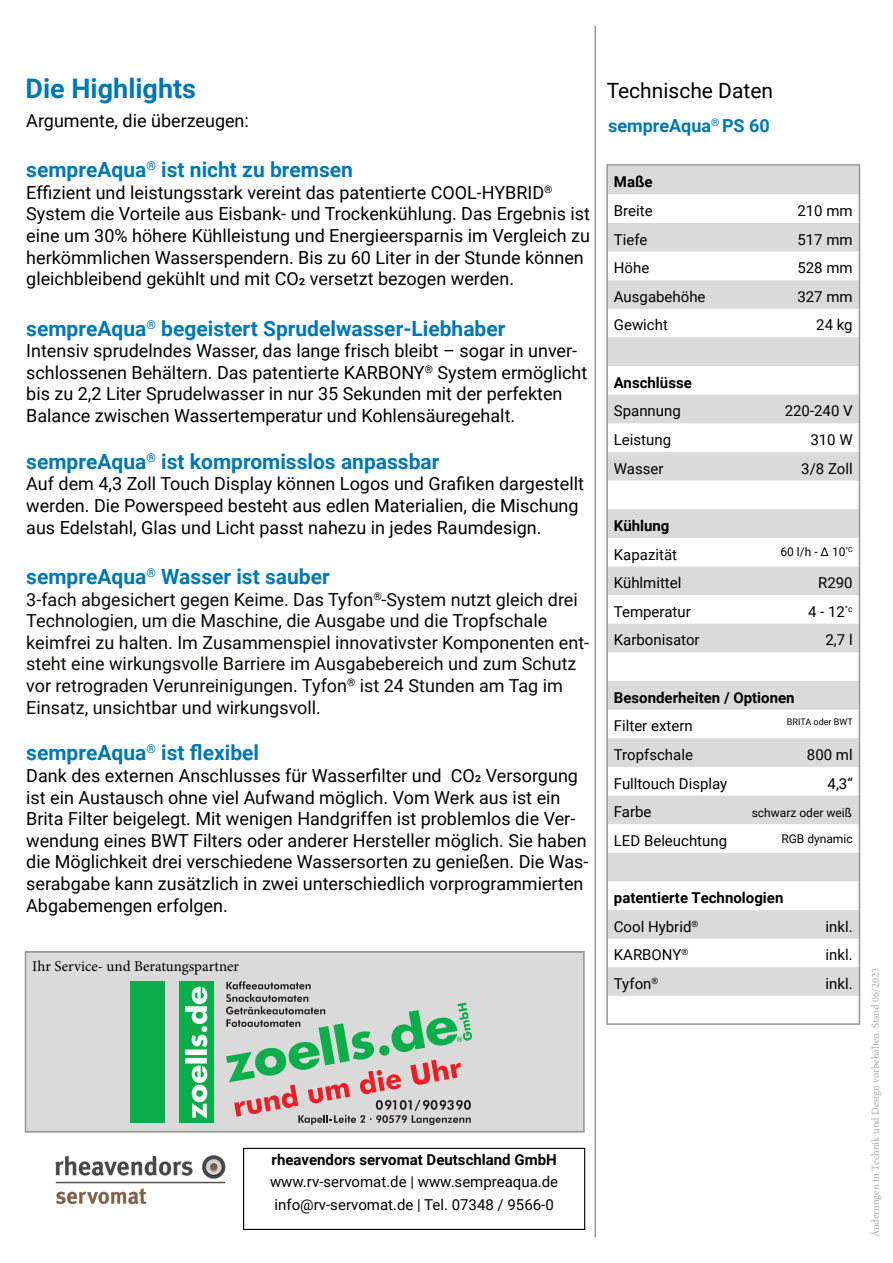
<style>
.page{position:relative;width:893px;height:1263px;background:#fff}
.page>*{position:absolute;margin:0;border:0;box-sizing:border-box;transform-origin:0 0}
.t1{font:700 27px "Roboto";color:#0078b6}
.t2{font:700 21px "Roboto";color:#0078b6}
.t3{font:21px "Roboto";color:#000}
.t4{font:18px/21.6px "Roboto";color:#000}
.t5{font:18px/21.6px "Roboto";color:#080807}
.t6{font:700 18px "Roboto";color:#0078b6}
.t7{font:15px/22.5px "Roboto";color:#000;text-align:center}
.t8{font:700 15px/28.7px "Roboto";color:#000}
.t9{font:15px "Minion Pro";color:#000}
.t10{font:12px "Roboto";color:#000}
.t11{font:10.5px "Minion Pro";color:#aaacad}
.t12{font:9px "Roboto";color:#000}
.s1{font-weight:400}
</style>
<div class="page">
<hr style="left:595px;top:26px;width:1px;height:1211px;background:#949494">
<div style="left:243px;top:1148px;width:342px;height:82px;border:1px solid #000"></div>
<svg style="left:609px;top:167px;width:248px;height:829px;fill:#dbdbdb"></svg>
<div style="left:606px;top:164px;width:254px;height:861px;border:2px solid #949494"></div>
<div style="left:25px;top:951px;width:560px;height:181px;background:#dadada;border:2px solid #949494"></div>
<img style="left:55px;top:1155px;width:171px;height:50px">
<div style="left:131px;top:981px;width:34px;height:142px;background:#0cae4c"></div>
<div style="left:179px;top:981px;width:34px;height:142px;background:#0cae4c"></div>
<svg style="left:185px;top:987px;width:22px;height:131px"></svg>
<svg style="left:226px;top:981px;width:246px;height:144px"></svg>
<h1 class="t1" style="left:26px;top:69px;width:172px">Die Highlights</h1>
<p class="t4" style="left:26px;top:109px;width:224px">Argumente, die überzeugen:</p>
<p class="t2" style="left:26px;top:155px;width:328px">sempreAqua<sup>®</sup> ist nicht zu bremsen</p>
<p class="t4" style="left:26px;top:181px;width:565px">Effizient und leistungsstark vereint das patentierte COOL-HYBRID<sup>® </sup>System die Vorteile aus Eisbank- und Trockenkühlung. Das Ergebnis ist eine um 30% höhere Kühlleistung und Energieersparnis im Vergleich zu herkömmlichen Wasserspendern. Bis zu 60 Liter in der Stunde können gleichbleibend gekühlt und mit CO2 versetzt bezogen werden.</p>
<p class="t2" style="left:26px;top:313px;width:481px">sempreAqua<sup>®</sup> begeistert Sprudelwasser-Liebhaber</p>
<p class="t4" style="left:26px;top:339px;width:563px">Intensiv sprudelndes Wasser, das lange frisch bleibt – sogar in unver&shy;schlossenen Behältern. Das patentierte KARBONY<sup>®</sup> System ermöglicht bis zu 2,2 Liter Sprudelwasser in nur 35 Sekunden mit der perfekten Balance zwischen Wassertemperatur und Kohlensäuregehalt.</p>
<p class="t2" style="left:26px;top:447px;width:415px">sempreAqua<sup>®</sup> ist kompromisslos anpassbar</p>
<p class="t4" style="left:26px;top:472px;width:559px">Auf dem 4,3 Zoll Touch Display können Logos und Grafiken dargestellt werden. Die Powerspeed besteht aus edlen Materialien, die Mischung aus Edelstahl, Glas und Licht passt nahezu in jedes Raumdesign.</p>
<p class="t2" style="left:26px;top:562px;width:305px">sempreAqua<sup>®</sup> Wasser ist sauber</p>
<p class="t5" style="left:26px;top:588px;width:564px">3-fach abgesichert gegen Keime. Das Tyfon<sup>®</sup>-System nutzt gleich drei Technologien, um die Maschine, die Ausgabe und die Tropfschale keimfrei zu halten. Im Zusammenspiel innovativster Komponenten ent&shy;steht eine wirkungsvolle Barriere im Ausgabebereich und zum Schutz vor retrograden Verunreinigungen. Tyfon<sup>®</sup> ist 24 Stunden am Tag im Einsatz, unsichtbar und wirkungsvoll.</p>
<p class="t2" style="left:26px;top:738px;width:234px">sempreAqua<sup>®</sup> ist flexibel</p>
<p class="t4" style="left:26px;top:764px;width:564px">Dank des externen Anschlusses für Wasserfilter und CO2 Versorgung ist ein Austausch ohne viel Aufwand möglich. Vom Werk aus ist ein Brita Filter beigelegt. Mit wenigen Handgriffen ist problemlos die Ver&shy;wendung eines BWT Filters oder anderer Hersteller möglich. Sie haben die Möglichkeit drei verschiedene Wassersorten zu genießen. Die Was&shy;serabgabe kann zusätzlich in zwei unterschiedlich vorprogrammierten Abgabemengen erfolgen.</p>
<p class="t9" style="left:32px;top:956px;width:208px">Ihr Service- und Beratungspartner</p>
<p class="t3" style="left:607px;top:76px;width:168px">Technische Daten</p>
<p class="t6" style="left:608px;top:113px;width:163px">sempreAqua<sup>®</sup> PS 60</p>
<p class="t8" style="left:614px;top:167px;width:40px">Maße</p>
<p class="t7" style="left:614px;top:199px;width:40px">Breite</p>
<p class="t7" style="left:797px;top:199px;width:57px">210 mm</p>
<p class="t7" style="left:614px;top:227px;width:35px">Tiefe</p>
<p class="t7" style="left:797px;top:227px;width:57px">517 mm</p>
<p class="t7" style="left:614px;top:256px;width:37px">Höhe</p>
<p class="t7" style="left:797px;top:256px;width:57px">528 mm</p>
<p class="t7" style="left:614px;top:285px;width:93px">Ausgabehöhe</p>
<p class="t7" style="left:797px;top:285px;width:57px">327 mm</p>
<p class="t7" style="left:614px;top:313px;width:56px">Gewicht</p>
<p class="t7" style="left:816px;top:313px;width:38px">24 kg</p>
<p class="t8" style="left:614px;top:367px;width:79px">Anschlüsse</p>
<p class="t7" style="left:614px;top:399px;width:68px">Spannung</p>
<p class="t7" style="left:785px;top:399px;width:69px">220-240 V</p>
<p class="t7" style="left:614px;top:428px;width:59px">Leistung</p>
<p class="t7" style="left:810px;top:428px;width:44px">310 W</p>
<p class="t7" style="left:614px;top:456px;width:51px">Wasser</p>
<p class="t7" style="left:801px;top:456px;width:53px">3/8 Zoll</p>
<p class="t8" style="left:614px;top:511px;width:57px">Kühlung</p>
<p class="t7" style="left:614px;top:542px;width:65px">Kapazität</p>
<p class="t10" style="left:780px;top:544px;width:74px">60 l/h - Δ 10<sup>°C</sup></p>
<p class="t7" style="left:614px;top:571px;width:69px">Kühlmittel</p>
<p class="t7" style="left:818px;top:571px;width:36px">R290</p>
<p class="t7" style="left:614px;top:600px;width:78px">Temperatur</p>
<p class="t7" style="left:808px;top:600px;width:46px">4 - 12<sup>°c</sup></p>
<p class="t7" style="left:614px;top:628px;width:87px">Karbonisator</p>
<p class="t7" style="left:825px;top:628px;width:29px">2,7 l</p>
<p class="t8" style="left:614px;top:682px;width:182px">Besonderheiten / Optionen</p>
<p class="t7" style="left:614px;top:714px;width:80px">Filter extern</p>
<p class="t12" style="left:787px;top:715px;width:67px">BRITA oder BWT</p>
<p class="t7" style="left:614px;top:743px;width:81px">Tropfschale</p>
<p class="t7" style="left:807px;top:743px;width:47px">800 ml</p>
<p class="t7" style="left:614px;top:771px;width:115px">Fulltouch Display</p>
<p class="t7" style="left:828px;top:771px;width:27px">4,3“</p>
<p class="t7" style="left:614px;top:800px;width:39px">Farbe</p>
<p class="t10" style="left:752px;top:804px;width:102px">schwarz oder weiß</p>
<p class="t7" style="left:614px;top:829px;width:115px">LED Beleuchtung</p>
<p class="t10" style="left:781px;top:830px;width:73px">RGB dynamic</p>
<p class="t8" style="left:614px;top:883px;width:171px">patentierte Technologien<br><span class="s1">Cool Hybrid</span><sup>®</sup></p>
<p class="t7" style="left:825px;top:915px;width:29px">inkl.</p>
<p class="t7" style="left:614px;top:943px;width:76px">KARBONY<sup>®</sup></p>
<p class="t7" style="left:825px;top:943px;width:29px">inkl.</p>
<p class="t7" style="left:614px;top:972px;width:46px">Tyfon<sup>®</sup></p>
<p class="t7" style="left:825px;top:972px;width:29px">inkl.</p>
<p class="t8" style="left:272px;top:1144px;width:287px">rheavendors servomat Deutschland GmbH</p>
<p class="t7" style="left:270px;top:1170px;width:290px">www.rv-servomat.de | www.sempreaqua.de info@rv-servomat.de | Tel. 07348 / 9566-0</p>
<p class="t11" style="left:868px;top:1237px;width:271px;rotate:-90deg">Änderungen in Technik und Design vorbehalten. Stand 06/2023</p>
</div>
